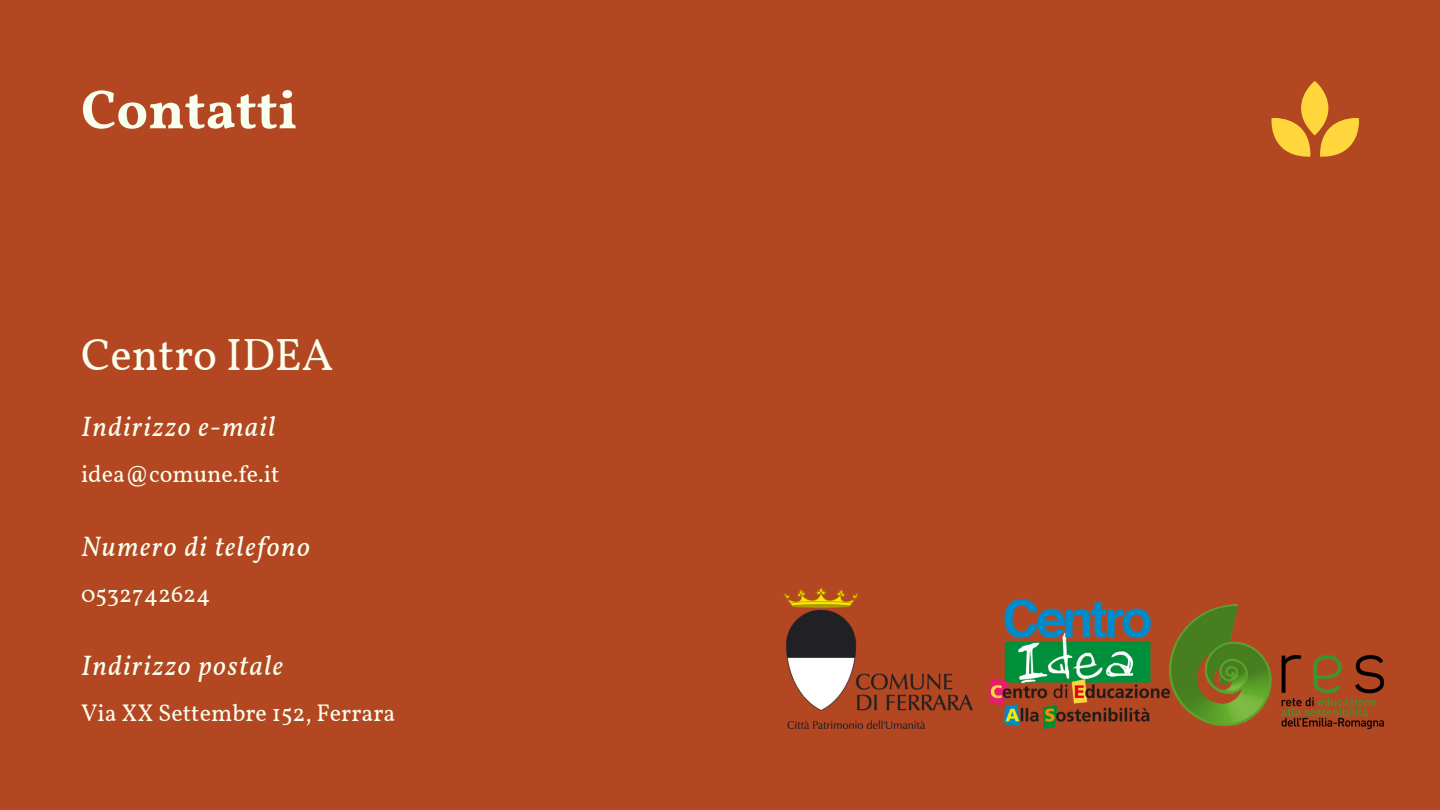
<style>
.page{position:relative;width:1440px;height:810px;background:#b34722}
.page>*{position:absolute;margin:0;border:0;box-sizing:border-box;transform-origin:0 0}
.t1{font:700 55.2px "Vollkorn";color:#f8ffef}
.t2{font:45px "Vollkorn";color:#f8ffef}
.t3{font:italic 28px "Vollkorn";letter-spacing:.055em;color:#f8ffef}
.t4{font:24px "Vollkorn";color:#f8ffef}
</style>
<div class="page">
<svg style="left:1271px;top:81px;width:88px;height:76px"></svg>
<img style="left:988px;top:599px;width:182px;height:130px">
<img style="left:783px;top:588px;width:189px;height:141px">
<img style="left:1170px;top:604px;width:213px;height:125px">
<p class="t1" style="left:81px;top:76px;width:218px">Contatti</p>
<p class="t2" style="left:81px;top:327px;width:254px">Centro IDEA</p>
<p class="t3" style="left:81px;top:410px;width:196px">Indirizzo e-mail</p>
<p class="t4" style="left:81px;top:460px;width:200px">idea@comune.fe.it</p>
<p class="t3" style="left:81px;top:530px;width:230px">Numero di telefono</p>
<p class="t4" style="left:81px;top:580px;width:131px">0532742624</p>
<p class="t3" style="left:81px;top:648px;width:204px">Indirizzo postale</p>
<p class="t4" style="left:81px;top:698px;width:316px">Via XX Settembre 152, Ferrara</p>
</div>
